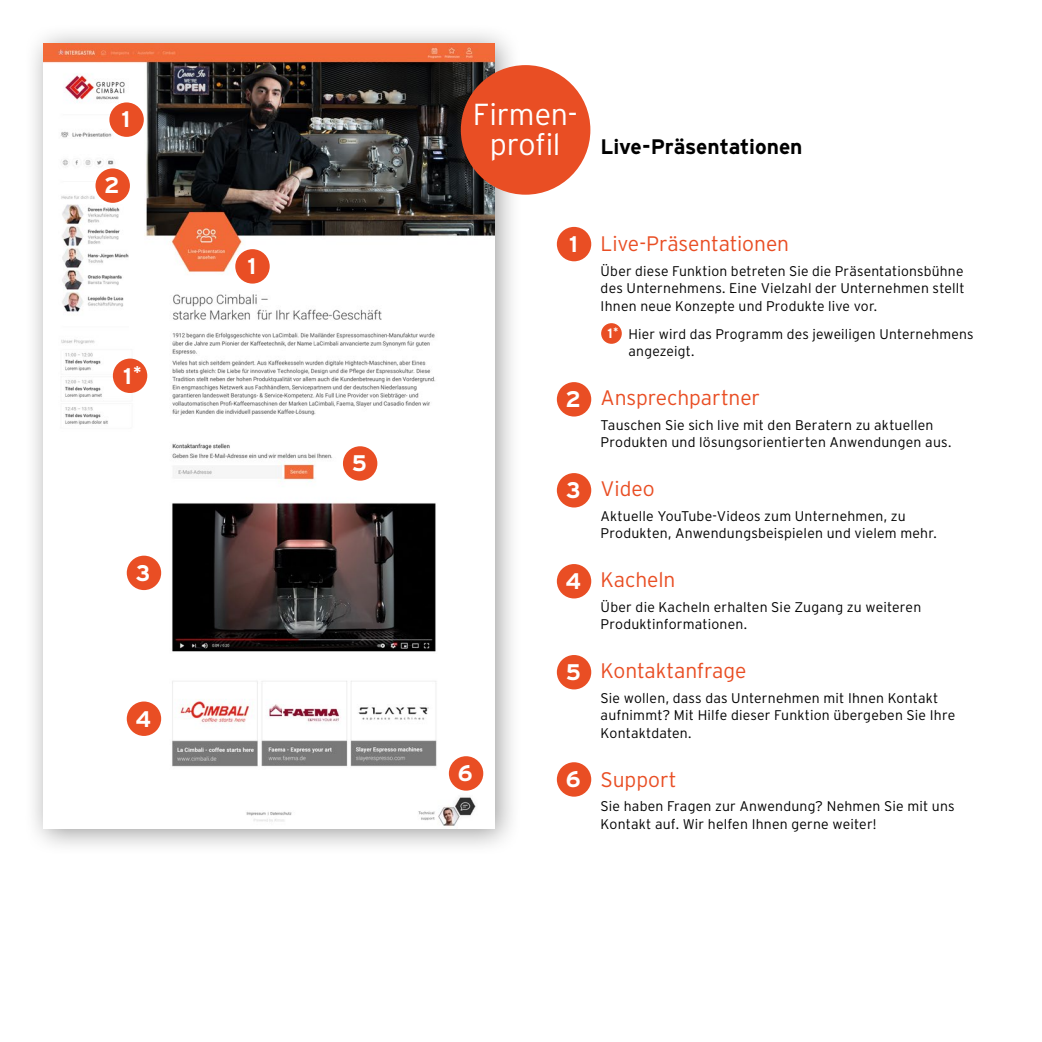
<style>
.page{position:relative;width:1042px;height:1042px;background:#fff}
.page>*{position:absolute;margin:0;border:0;box-sizing:border-box;transform-origin:0 0}
.Bullets{font:300 30.45px/30.4px "Interstate";letter-spacing:-.005em;color:#fff;text-align:center}
.t1{font:700 22.57px "Interstate";color:#fff}
.Copy{font:300 21px "Interstate";letter-spacing:-.005em;color:#e94e24}
.Copy-2{font:700 21px "Interstate";letter-spacing:-.01em;color:#000}
.t2{font:700 15.58px "Interstate";color:#fff}
.t3{font:300 14px/17.5px "Interstate";letter-spacing:.015em;color:#000}
.t4{font:700 13.47px "Interstate";color:#fff}
.t5{font:700 9.45px "Interstate";color:#fff}
</style>
<div class="page">
<div style="left:23px;top:23px;width:499px;height:833px;background:#000;opacity:.4"></div>
<img style="left:44px;top:44px;width:450px;height:784px">
<div style="left:461px;top:65px;width:129px;height:130px;background:#e94e24;border-radius:50%"></div>
<div style="left:109px;top:102px;width:35px;height:35px;background:#e94e24;border-radius:50%"></div>
<div style="left:235px;top:249px;width:35px;height:35px;background:#e94e24;border-radius:50%"></div>
<div style="left:95px;top:168px;width:35px;height:35px;background:#e94e24;border-radius:50%"></div>
<div style="left:127px;top:556px;width:34px;height:34px;background:#e94e24;border-radius:50%"></div>
<div style="left:127px;top:701px;width:34px;height:35px;background:#e94e24;border-radius:50%"></div>
<div style="left:449px;top:756px;width:34px;height:34px;background:#e94e24;border-radius:50%"></div>
<div style="left:343px;top:446px;width:34px;height:35px;background:#e94e24;border-radius:50%"></div>
<div style="left:113px;top:358px;width:34px;height:35px;background:#e94e24;border-radius:50%"></div>
<div style="left:557px;top:227px;width:34px;height:34px;background:#e94e24;border-radius:50%"></div>
<div style="left:601px;top:323px;width:21px;height:21px;background:#e94e24;border-radius:50%"></div>
<div style="left:557px;top:382px;width:34px;height:34px;background:#e94e24;border-radius:50%"></div>
<div style="left:557px;top:473px;width:34px;height:34px;background:#e94e24;border-radius:50%"></div>
<div style="left:557px;top:564px;width:34px;height:34px;background:#e94e24;border-radius:50%"></div>
<div style="left:557px;top:655px;width:34px;height:34px;background:#e94e24;border-radius:50%"></div>
<div style="left:557px;top:762px;width:34px;height:34px;background:#e94e24;border-radius:50%"></div>
<p class="t1" style="left:122px;top:107px;width:10px">1</p>
<p class="t1" style="left:104px;top:173px;width:17px">2</p>
<p class="t1" style="left:123px;top:363px;width:10px">1</p>
<p class="t2" style="left:133px;top:363px;width:9px">*</p>
<p class="t1" style="left:136px;top:560px;width:16px">3</p>
<p class="t1" style="left:135px;top:706px;width:17px">4</p>
<p class="t1" style="left:247px;top:254px;width:10px">1</p>
<p class="t1" style="left:352px;top:451px;width:17px">5</p>
<p class="Bullets" style="left:473px;top:98px;width:106px">Firmen&shy;profil</p>
<p class="Copy-2" style="left:600px;top:135px;width:203px">Live-Präsentationen</p>
<p class="t1" style="left:458px;top:760px;width:16px">6</p>
<p class="t1" style="left:569px;top:231px;width:10px">1</p>
<p class="Copy" style="left:600px;top:232px;width:190px">Live-Präsentationen</p>
<p class="t3" style="left:600px;top:262px;width:366px;text-align:justify">Über diese Funktion betreten Sie die Präsentationsbühne des Unternehmens. Eine Vielzahl der Unternehmen stellt Ihnen neue Konzepte und Produkte live vor.</p>
<p class="t4" style="left:607px;top:326px;width:7px">1</p>
<p class="t5" style="left:613px;top:326px;width:6px">*</p>
<p class="t3" style="left:628px;top:325px;width:347px">Hier wird das Programm des jeweiligen Unternehmens angezeigt.</p>
<p class="t1" style="left:565px;top:386px;width:17px">2</p>
<p class="Copy" style="left:600px;top:386px;width:161px">Ansprechpartner</p>
<p class="t3" style="left:600px;top:416px;width:352px">Tauschen Sie sich live mit den Beratern zu aktuellen<br>Produkten und lösungsorientierten Anwendungen aus.</p>
<p class="t1" style="left:566px;top:477px;width:16px">3</p>
<p class="Copy" style="left:600px;top:477px;width:56px">Video</p>
<p class="t3" style="left:600px;top:507px;width:338px">Aktuelle YouTube-Videos zum Unternehmen, zu<br>Produkten, Anwendungsbeispielen und vielem mehr.</p>
<p class="t1" style="left:565px;top:568px;width:17px">4</p>
<p class="Copy" style="left:600px;top:568px;width:76px">Kacheln</p>
<p class="t3" style="left:600px;top:598px;width:322px">Über die Kacheln erhalten Sie Zugang zu weiteren<br>Produktinformationen.</p>
<p class="t1" style="left:566px;top:659px;width:17px">5</p>
<p class="Copy" style="left:600px;top:659px;width:147px">Kontaktanfrage</p>
<p class="t3" style="left:600px;top:689px;width:356px">Sie wollen, dass das Unternehmen mit Ihnen Kontakt aufnimmt? Mit Hilfe dieser Funktion übergeben Sie Ihre<br>Kontaktdaten.</p>
<p class="t1" style="left:566px;top:767px;width:16px">6</p>
<p class="Copy" style="left:600px;top:767px;width:78px">Support</p>
<p class="t3" style="left:600px;top:797px;width:355px">Sie haben Fragen zur Anwendung? Nehmen Sie mit uns<br>Kontakt auf. Wir helfen Ihnen gerne weiter!</p>
</div>
